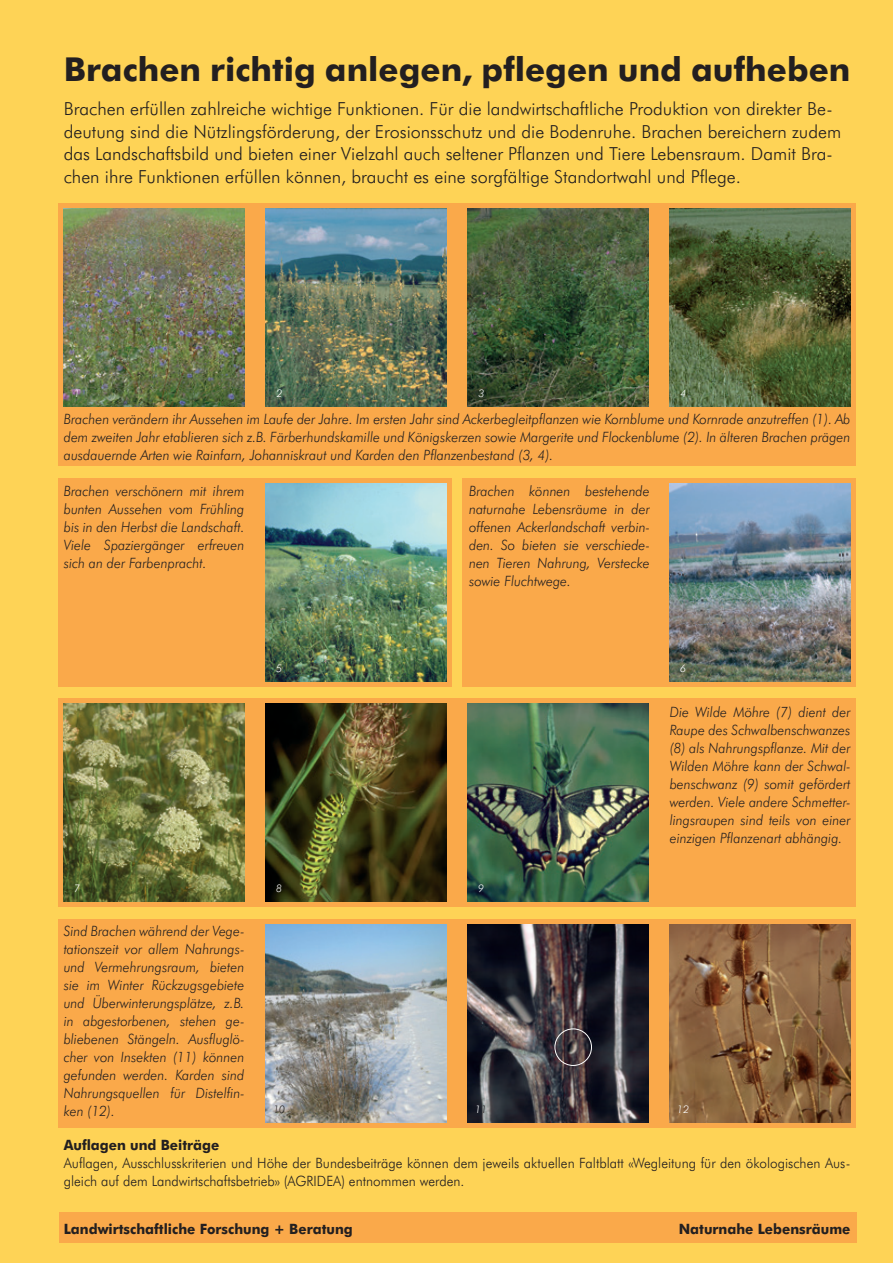
<style>
.page{position:relative;width:893px;height:1263px;background:#fed356}
.page>*{position:absolute;margin:0;border:0;box-sizing:border-box;transform-origin:0 0}
.t1{font:700 33px "Futura BT";color:#231f20}
.t2{font:300 18px/22.5px "Futura BT";color:#231f20}
._03_Legende{font:italic 300 14.25px/18px "Futura BT";color:#231f20;text-align:justify;scale:.95 1}
._03_Legende-2{font:300 14.25px/18px "Futura BT";color:#231f20;scale:.95 1}
._03_Legende-3{font:700 14.25px "Futura BT";color:#231f20;scale:.95 1}
.t3{font:italic 300 10.5px "Futura BT";color:#fff}
.t4{font:italic 300 10.5px "Futura BT";color:#231f20}
.s1{color:#231f20}
</style>
<div class="page">
<div style="left:59px;top:1212px;width:797px;height:30px;background:#faa94a"></div>
<div style="left:58px;top:919px;width:798px;height:209px;background:#faa94a"></div>
<div style="left:58px;top:698px;width:798px;height:209px;background:#faa94a"></div>
<div style="left:462px;top:478px;width:394px;height:209px;background:#faa94a"></div>
<div style="left:58px;top:478px;width:394px;height:209px;background:#faa94a"></div>
<div style="left:58px;top:203px;width:798px;height:263px;background:#faa94a"></div>
<img style="left:64px;top:208px;width:180px;height:198px">
<img style="left:266px;top:208px;width:180px;height:198px">
<img style="left:468px;top:208px;width:180px;height:198px">
<img style="left:670px;top:208px;width:180px;height:198px">
<img style="left:266px;top:484px;width:180px;height:198px">
<img style="left:670px;top:484px;width:180px;height:198px">
<img style="left:64px;top:703px;width:180px;height:198px">
<img style="left:266px;top:703px;width:180px;height:198px">
<img style="left:468px;top:703px;width:180px;height:198px">
<img style="left:266px;top:925px;width:180px;height:198px">
<img style="left:468px;top:925px;width:180px;height:198px">
<img style="left:670px;top:925px;width:180px;height:198px">
<div style="left:554px;top:1028px;width:38px;height:38px;border:1px solid #fff;border-radius:50%"></div>
<p class="t1" style="left:64px;top:49px;width:788px">Brachen richtig anlegen, pflegen und aufheben</p>
<p class="t2" style="left:64px;top:98px;width:779px">Brachen erfüllen zahlreiche wichtige Funktionen. Für die landwirtschaftliche Produktion von direkter Be&shy;deutung sind die Nützlingsförderung, der Erosionsschutz und die Bodenruhe. Brachen bereichern zudem das Landschaftsbild und bieten einer Vielzahl auch seltener Pflanzen und Tiere Lebensraum. Damit Bra&shy;chen ihre Funktionen erfüllen können, braucht es eine sorgfältige Standortwahl und Pflege.</p>
<p class="t3" style="left:74px;top:387px;width:7px">1</p>
<p class="t3" style="left:276px;top:387px;width:7px">2</p>
<p class="t3" style="left:478px;top:387px;width:7px">3</p>
<p class="t3" style="left:680px;top:387px;width:7px">4</p>
<p class="_03_Legende" style="left:64px;top:410px;width:830px">Brachen verändern ihr Aussehen im Laufe der Jahre. Im ersten Jahr sind Ackerbegleitpflanzen wie Kornblume und Kornrade anzutreffen (1). Ab dem zweiten Jahr etablieren sich z.B. Färberhundskamille und Königskerzen sowie Margerite und Flockenblume (2). In älteren Brachen prägen ausdauernde Arten wie Rainfarn, Johanniskraut und Karden den Pflanzenbestand (3, 4).</p>
<p class="_03_Legende" style="left:64px;top:482px;width:192px">Brachen verschönern mit ihrem bunten Aussehen vom Frühling bis in den Herbst die Landschaft.<br>Viele Spaziergänger erfreuen sich an der Farbenpracht.</p>
<p class="_03_Legende" style="left:469px;top:482px;width:192px">Brachen können bestehende naturnahe Lebensräume in der offenen Ackerlandschaft verbin&shy;den. So bieten sie verschiede&shy;nen Tieren Nahrung, Verstecke sowie Fluchtwege.</p>
<p class="t3" style="left:276px;top:662px;width:7px">5</p>
<p class="t3" style="left:74px;top:881px;width:7px">7</p>
<p class="t3" style="left:276px;top:882px;width:7px">8</p>
<p class="t3" style="left:478px;top:882px;width:7px">9</p>
<p class="t3" style="left:680px;top:662px;width:7px">6</p>
<p class="_03_Legende" style="left:670px;top:703px;width:192px">Die Wilde Möhre (7) dient der Raupe des Schwalbenschwanzes (8) als Nahrungspflanze. Mit der Wilden Möhre kann der Schwal&shy;benschwanz (9) somit gefördert werden. Viele andere Schmetter&shy;lingsraupen sind teils von einer einzigen Pflanzenart abhängig.</p>
<p class="_03_Legende" style="left:64px;top:922px;width:192px">Sind Brachen während der Vege&shy;tationszeit vor allem Nahrungs&shy;und Vermehrungsraum, bieten sie im Winter Rückzugsgebiete und Überwinterungsplätze, z.B. in abgestorbenen, stehen ge&shy;bliebenen Stängeln. Ausfluglö&shy;cher von Insekten (11) können gefunden werden. Karden sind Nahrungsquellen für Distelfin&shy;ken (12).</p>
<p class="_03_Legende-3" style="left:64px;top:1137px;width:165px">Auflagen und Beiträge</p>
<p class="_03_Legende-2" style="left:64px;top:1154px;width:830px">Auflagen, Ausschlusskriterien und Höhe der Bundesbeiträge können dem jeweils aktuellen Faltblatt «Wegleitung für den ökologischen Aus&shy;gleich auf dem Landwirtschaftsbetrieb» (AGRIDEA) entnommen werden.</p>
<p class="_03_Legende-3" style="left:64px;top:1220px;width:306px">Landwirtschaftliche Forschung + Beratung</p>
<p class="_03_Legende-3" style="left:679px;top:1220px;width:182px">Naturnahe Lebensräume</p>
<p class="t4" style="left:273px;top:1103px;width:13px">10</p>
<p class="t3" style="left:475px;top:1103px;width:13px">1<span class="s1">1</span></p>
<p class="t3" style="left:677px;top:1103px;width:13px">12</p>
</div>
